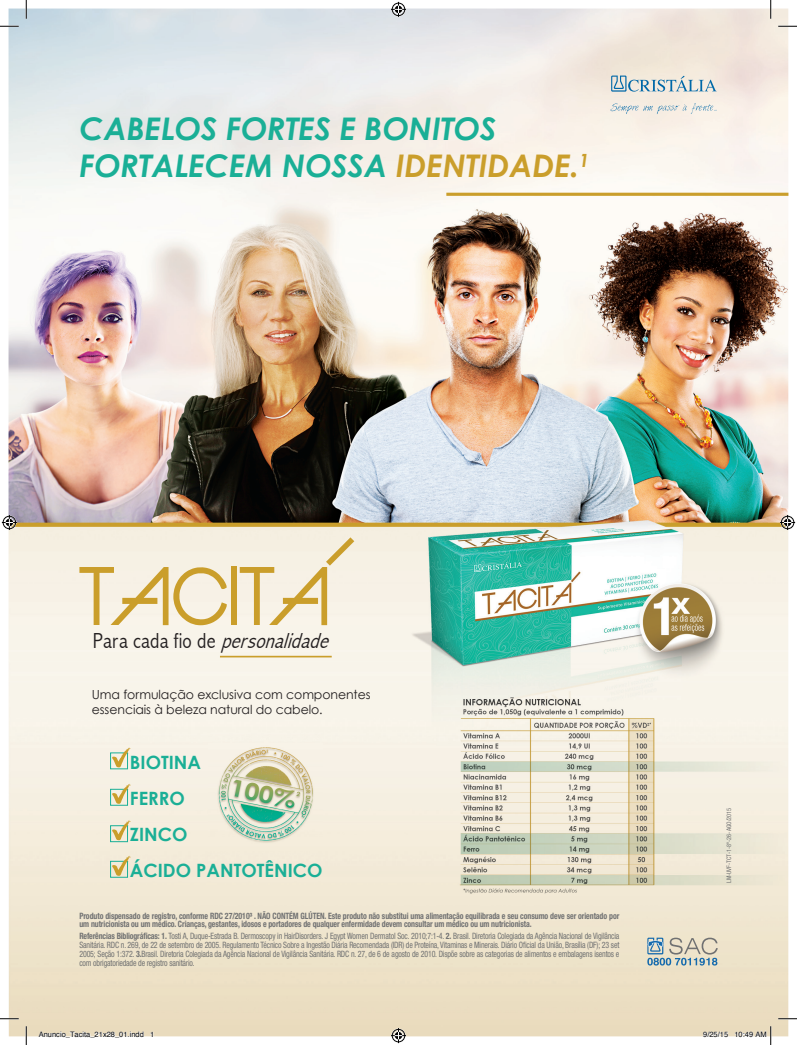
<style>
.page{position:relative;width:797px;height:1045px;background:#fff}
.page>*{position:absolute;margin:0;border:0;box-sizing:border-box;transform-origin:0 0}
.t1{font:italic 700 31.25px/37.4px "Century Gothic";color:#1aaf96}
.t2{font:300 condensed 21.75px "Abadi";color:#231f20}
.t3{font:700 18.38px/36.1px "Century Gothic";color:#1aaf96}
.t4{font:12.5px/15px "Century Gothic";letter-spacing:-.005em;color:#231f20}
.t5{font:condensed 8.75px/8.8px "Helvetica Neue LT Std";letter-spacing:-.02em;color:#707172;text-align:justify;scale:.9 1}
.t6{font:700 condensed 8.75px/8.8px "Helvetica Neue LT Std";letter-spacing:-.01em;color:#707172;scale:.9 1}
.t7{font:7.5px "Helvetica";color:#000}
.t8{font:condensed 6.25px "Helvetica Neue LT Std";color:#707172}
.s1{color:#ca9e2b}
.s2{font-style:italic}
.s3{font-weight:700}
</style>
<div class="page">
<img style="left:9px;top:9px;width:779px;height:1027px">
<svg style="left:647px;top:937px;width:70px;height:28px;background:#b8c0bb"></svg>
<hr style="left:446px;top:193px;width:342px;height:3px;background:#ca9e2b">
<svg style="left:610px;top:103px;width:107px;height:11px"></svg>
<svg style="left:611px;top:76px;width:105px;height:16px;background:#bacbd1"></svg>
<div style="left:110px;top:753px;width:18px;height:16px;border:1px solid #1aaf96"></div>
<svg style="left:112px;top:747px;width:18px;height:20px"></svg>
<div style="left:110px;top:789px;width:18px;height:16px;border:1px solid #1aaf96"></div>
<svg style="left:112px;top:783px;width:18px;height:21px"></svg>
<div style="left:110px;top:825px;width:18px;height:16px;border:1px solid #1aaf96"></div>
<svg style="left:112px;top:820px;width:18px;height:20px"></svg>
<div style="left:110px;top:861px;width:18px;height:16px;border:1px solid #1aaf96"></div>
<svg style="left:112px;top:855px;width:18px;height:21px"></svg>
<img style="left:208px;top:733px;width:115px;height:121px">
<hr style="left:220px;top:656px;width:112px;height:1px;background:#ca9e2b">
<svg style="left:79px;top:567px;width:148px;height:58px;background:#ebdbb4"></svg>
<div style="left:231px;top:567px;width:6px;height:58px;background:#ca9e2b"></div>
<svg style="left:240px;top:537px;width:114px;height:88px;background:#efe3c6"></svg>
<svg style="left:0;top:25px;width:19px;height:2px"></svg>
<svg style="left:778px;top:25px;width:19px;height:2px"></svg>
<svg style="left:0;top:1018px;width:19px;height:1px"></svg>
<svg style="left:778px;top:1018px;width:19px;height:1px"></svg>
<svg style="left:25px;top:0;width:2px;height:19px"></svg>
<svg style="left:25px;top:1026px;width:2px;height:19px"></svg>
<svg style="left:770px;top:0;width:1px;height:19px"></svg>
<svg style="left:391px;top:2px;width:15px;height:15px"></svg>
<svg style="left:391px;top:1028px;width:15px;height:15px"></svg>
<svg style="left:2px;top:515px;width:15px;height:15px"></svg>
<svg style="left:780px;top:515px;width:15px;height:15px"></svg>
<svg style="left:38px;top:1031px;width:106px;height:6px"></svg>
<svg style="left:150px;top:1031px;width:3px;height:6px"></svg>
<svg style="left:703px;top:1031px;width:25px;height:6px"></svg>
<svg style="left:734px;top:1026px;width:37px;height:19px"></svg>
<h1 class="t1" style="left:79px;top:109px;width:511px">CABELOS FORTES E BONITOS<br>FORTALECEM NOSSA <span class="s1">IDENTIDADE.</span><sup>1</sup></h1>
<h2 class="t2" style="left:93px;top:627px;width:243px">P a r a c a d a f i o d e <span class="s2">personalidade</span></h2>
<h3 class="t4" style="left:92px;top:687px;width:280px">Uma formulação exclusiva com componentes essenciais à beleza natural do cabelo.</h3>
<h3 class="t3" style="left:130px;top:743px;width:194px">BIOTINA<br>FERRO<br>ZINCO<br>ÁCIDO PANTOTÊNICO</h3>
<p class="t6" style="left:79px;top:911px;width:601px">Produto dispensado de registro, conforme RDC 27/2010³ . NÃO CONTÉM GLÚTEN. Este produto não substitui uma alimentação equilibrada e seu consumo deve ser orientado por um nutricionista ou um médico. Crianças, gestantes, idosos e portadores de qualquer enfermidade devem consultar um médico ou um nutricionista.</p>
<p class="t5" style="left:79px;top:931px;width:601px"><span class="s3">Referências Bibliográficas: 1.</span> Tosti A, Duque-Estrada B. Dermoscopy in HairDisorders. J Egypt Women Dermatol Soc. 2010;7:1-4. <span class="s3">2.</span> Brasil. Diretoria Colegiada da Agência Nacional de Vigilância Sanitária. RDC n. 269, de 22 de setembro de 2005. Regulamento Técnico Sobre a Ingestão Diária Recomendada (IDR) de Proteína, Vitaminas e Minerais. Diário Oficial da União, Brasília (DF); 23 set 2005; Seção 1:372. <span class="s3">3.</span>Brasil. Diretoria Colegiada da Agência Nacional de Vigilância Sanitária. RDC n. 27, de 6 de agosto de 2010. Dispõe sobre as categorias de alimentos e embalagens isentos e com obrigatoriedade de registro sanitário.</p>
<p class="t8" style="left:725px;top:883px;width:77px;rotate:-90deg">LM-UVF-TCT-1-8º-26-AGO/2015</p>
<p class="t7" style="left:39px;top:1029px;width:117px">Anuncio_Tacita_21x28_01.indd 1</p>
<p class="t7" style="left:703px;top:1029px;width:65px">9/25/15 10:49 AM</p>
</div>
